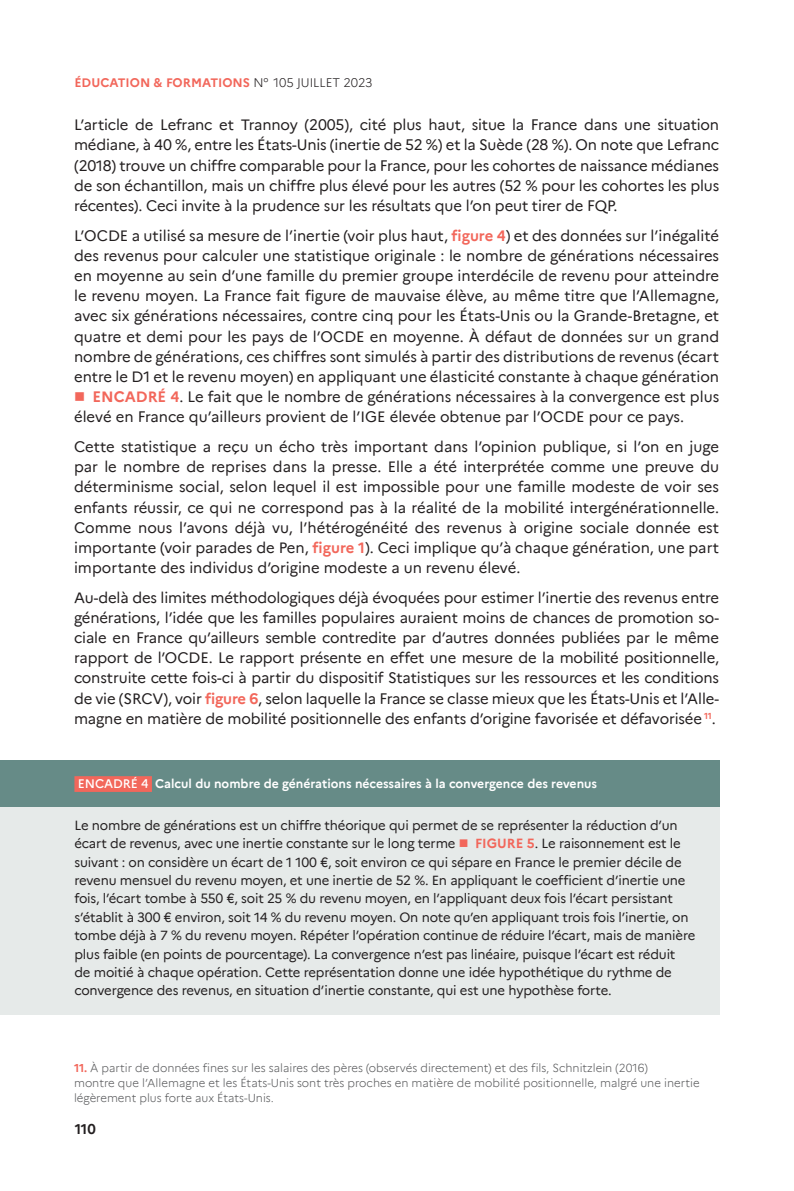
<style>
.page{position:relative;width:794px;height:1191px;background:#fff}
.page>*{position:absolute;margin:0;border:0;box-sizing:border-box;transform-origin:0 0}
.t1{font:14.88px/20.1px "Marianne";color:#231f20;text-align:justify}
.t2{font:700 14px "Marianne";color:#231f20}
.t3{font:13.12px/18.4px "Marianne";letter-spacing:-.01em;color:#231f20}
.t4{font:700 12.25px "Marianne";color:#fff}
.t5{font:700 12.25px "Marianne";color:#f2675b}
.t6{font:300 11.38px/14.9px "Marianne";color:#57585a}
.s1{font-weight:300;color:#231f20}
.s2{font-weight:700;color:#f2675b}
.s3{color:#f2675b}
.s4{font-weight:500}
</style>
<div class="page">
<div style="left:0;top:760px;width:719px;height:255px;background:#e6eae9"></div>
<div style="left:0;top:760px;width:719px;height:47px;background:#668b87"></div>
<div style="left:74px;top:776px;width:78px;height:16px;background:#f2675b"></div>
<p class="t5" style="left:74px;top:73px;width:299px">ÉDUCATION &amp; FORMATIONS <span class="s1">N° 105 JUILLET 2023</span></p>
<p class="t1" style="left:74px;top:114px;width:646px">L’article de Lefranc et Trannoy (2005), cité plus haut, situe la France dans une situation médiane, à 40 %, entre les États-Unis (inertie de 52 %) et la Suède (28 %). On note que Lefranc (2018) trouve un chiffre comparable pour la France, pour les cohortes de naissance médianes de son échantillon, mais un chiffre plus élevé pour les autres (52 % pour les cohortes les plus récentes). Ceci invite à la prudence sur les résultats que l’on peut tirer de FQP.</p>
<p class="t1" style="left:74px;top:224px;width:646px">L’OCDE a utilisé sa mesure de l’inertie (voir plus haut, <span class="s2">figure 4</span>) et des données sur l’inégalité des revenus pour calculer une statistique originale : le nombre de générations nécessaires en moyenne au sein d’une famille du premier groupe interdécile de revenu pour atteindre le revenu moyen. La France fait figure de mauvaise élève, au même titre que l’Allemagne, avec six générations nécessaires, contre cinq pour les États-Unis ou la Grande-Bretagne, et quatre et demi pour les pays de l’OCDE en moyenne. À défaut de données sur un grand nombre de générations, ces chiffres sont simulés à partir des distributions de revenus (écart entre le D1 et le revenu moyen) en appliquant une élasticité constante à chaque génération</p>
<p class="t1" style="left:74px;top:385px;width:646px"><span class="s3">■</span> <span class="s2">ENCADRÉ 4</span>. Le fait que le nombre de générations nécessaires à la convergence est plus élevé en France qu’ailleurs provient de l’IGE élevée obtenue par l’OCDE pour ce pays.</p>
<p class="t1" style="left:74px;top:435px;width:646px">Cette statistique a reçu un écho très important dans l’opinion publique, si l’on en juge par le nombre de reprises dans la presse. Elle a été interprétée comme une preuve du déterminisme social, selon lequel il est impossible pour une famille modeste de voir ses enfants réussir, ce qui ne correspond pas à la réalité de la mobilité intergénérationnelle.<br>Comme nous l’avons déjà vu, l’hétérogénéité des revenus à origine sociale donnée est importante (voir parades de Pen, <span class="s2">figure 1</span>). Ceci implique qu’à chaque génération, une part importante des individus d’origine modeste a un revenu élevé.</p>
<p class="t1" style="left:74px;top:586px;width:646px">Au-delà des limites méthodologiques déjà évoquées pour estimer l’inertie des revenus entre générations, l’idée que les familles populaires auraient moins de chances de promotion so&shy;ciale en France qu’ailleurs semble contredite par d’autres données publiées par le même rapport de l’OCDE. Le rapport présente en effet une mesure de la mobilité positionnelle, construite cette fois-ci à partir du dispositif Statistiques sur les ressources et les conditions de vie (SRCV), voir <span class="s2">figure 6</span>, selon laquelle la France se classe mieux que les États-Unis et l’Alle&shy;magne en matière de mobilité positionnelle des enfants d’origine favorisée et défavorisée <sup>11</sup>.</p>
<p class="t4" style="left:78px;top:774px;width:521px"><span class="s4">ENCADRÉ 4</span> Calcul du nombre de générations nécessaires à la convergence des revenus</p>
<p class="t3" style="left:74px;top:815px;width:622px">Le nombre de générations est un chiffre théorique qui permet de se représenter la réduction d’un écart de revenus, avec une inertie constante sur le long terme <span class="s3">■</span> <span class="s2">FIGURE 5</span>. Le raisonnement est le suivant : on considère un écart de 1 100 €, soit environ ce qui sépare en France le premier décile de revenu mensuel du revenu moyen, et une inertie de 52 %. En appliquant le coefficient d’inertie une fois, l’écart tombe à 550 €, soit 25 % du revenu moyen, en l’appliquant deux fois l’écart persistant s’établit à 300 € environ, soit 14 % du revenu moyen. On note qu’en appliquant trois fois l’inertie, on tombe déjà à 7 % du revenu moyen. Répéter l’opération continue de réduire l’écart, mais de manière plus faible (en points de pourcentage). La convergence n’est pas linéaire, puisque l’écart est réduit<br>de moitié à chaque opération. Cette représentation donne une idée hypothétique du rythme de convergence des revenus, en situation d’inertie constante, qui est une hypothèse forte.</p>
<p class="t6" style="left:74px;top:1059px;width:627px"><span class="s2">11.</span> À partir de données fines sur les salaires des pères (observés directement) et des fils, Schnitzlein (2016)<br>montre que l’Allemagne et les États-Unis sont très proches en matière de mobilité positionnelle, malgré une inertie légèrement plus forte aux États-Unis.</p>
<p class="t2" style="left:75px;top:1118px;width:22px">110</p>
</div>
